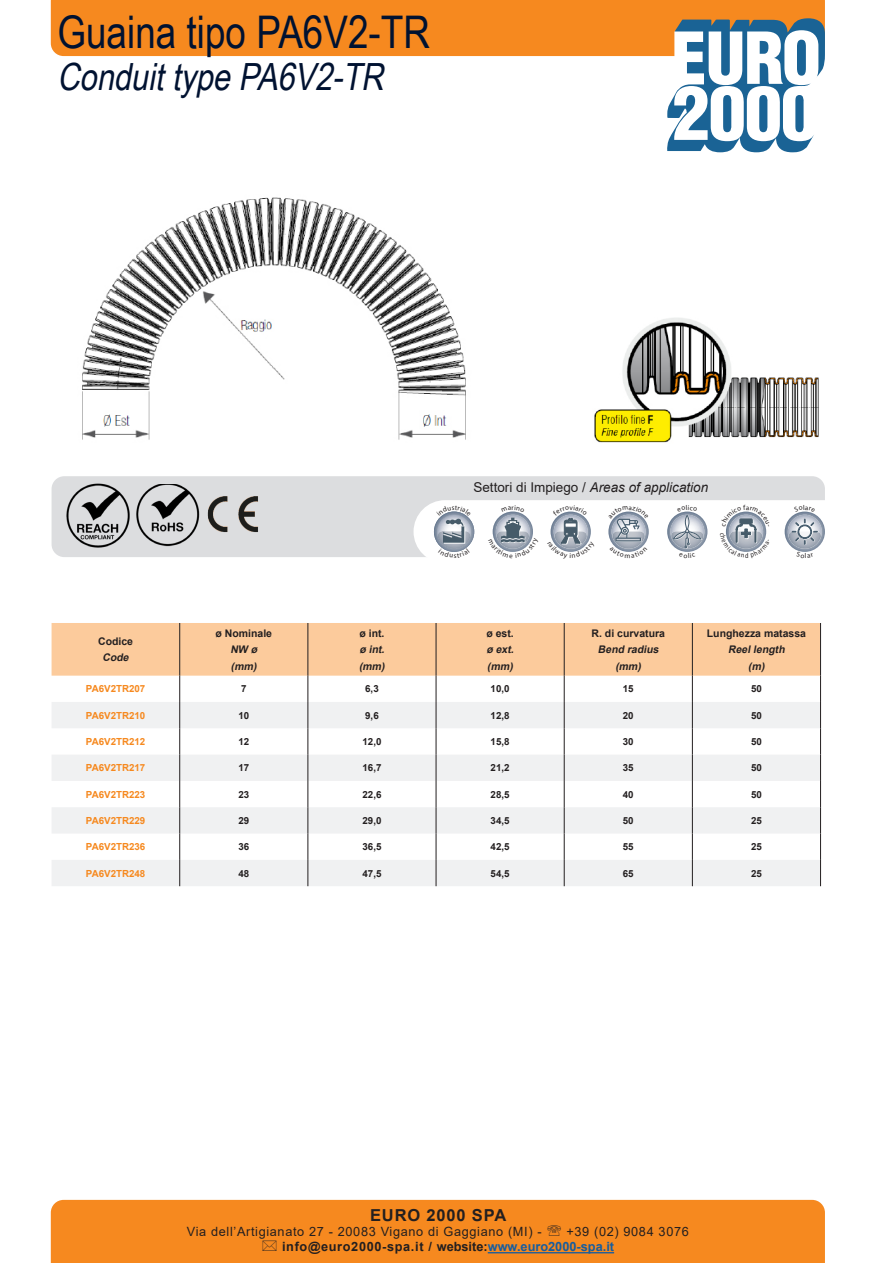
<style>
.page{position:relative;width:893px;height:1263px;background:#fff}
.page>*{position:absolute;margin:0;border:0;box-sizing:border-box;transform-origin:0 0}
.t1{font:45px "Arial Narrow";color:#001231}
.t2{font:italic 37.5px "Arial Narrow";color:#001231}
.t3{font:700 16.5px "Arial";letter-spacing:.05em;color:#231f20}
.t4{font:italic 13.5px "Arial";color:#231f20}
.t5{font:12.75px "Arial";letter-spacing:.05em;color:#231f20}
.t6{font:700 12.75px "Arial";color:#231f20}
.t7{font:italic 700 10.5px "Arial";color:#231f20}
.t8{font:700 10.5px "Arial";color:#231f20}
.t9{font:700 9.75px "Arial";color:#231f20}
.t10{font:700 9.75px "Arial";color:#f6891f}
.s1{font-style:normal}
.s2{color:#175d9e}
</style>
<div class="page">
<div style="left:51px;top:1200px;width:774px;height:63px;background:#f6891f"></div>
<hr style="left:488px;top:1252px;width:126px;height:1px;background:#175d9e">
<svg style="left:51px;top:0;width:774px;height:152px"></svg>
<img style="left:594px;top:318px;width:225px;height:125px">
<img style="left:82px;top:197px;width:384px;height:243px">
<svg style="left:52px;top:623px;width:769px;height:263px"></svg>
<div style="left:52px;top:476px;width:773px;height:81px;background:#dcdddf;border-radius:13px"></div>
<img style="left:207px;top:496px;width:51px;height:37px">
<img style="left:136px;top:484px;width:64px;height:63px">
<img style="left:66px;top:483px;width:64px;height:65px">
<svg style="left:548px;top:1225px;width:13px;height:11px"></svg>
<svg style="left:263px;top:1241px;width:14px;height:10px"></svg>
<svg style="left:413px;top:500px;width:412px;height:57px;background:#d7dbe0"></svg>
<p class="t1" style="left:57px;top:-1px;width:374px">Guaina tipo PA6V2-TR</p>
<p class="t2" style="left:57px;top:49px;width:337px">ConduittypePA6V2-TR</p>
<p class="t8" style="left:98px;top:634px;width:37px">Codice</p>
<p class="t7" style="left:103px;top:650px;width:30px">Code</p>
<p class="t8" style="left:215px;top:625px;width:58px">ø Nominale</p>
<p class="t7" style="left:230px;top:642px;width:31px">NW ø</p>
<p class="t7" style="left:231px;top:658px;width:30px">(mm)</p>
<p class="t8" style="left:359px;top:625px;width:27px">ø int.</p>
<p class="t7" style="left:359px;top:642px;width:29px">ø int.</p>
<p class="t7" style="left:359px;top:658px;width:30px">(mm)</p>
<p class="t4" style="left:473px;top:479px;width:236px"><span class="s1">Settori di Impiego /</span> Areas of application</p>
<p class="t8" style="left:486px;top:625px;width:29px">ø est.</p>
<p class="t7" style="left:486px;top:642px;width:32px">ø ext.</p>
<p class="t7" style="left:487px;top:658px;width:30px">(mm)</p>
<p class="t8" style="left:591px;top:625px;width:75px">R. di curvatura</p>
<p class="t7" style="left:598px;top:642px;width:65px">Bend radius</p>
<p class="t7" style="left:615px;top:658px;width:30px">(mm)</p>
<p class="t8" style="left:707px;top:625px;width:101px">Lunghezza matassa</p>
<p class="t7" style="left:728px;top:642px;width:61px">Reellength</p>
<p class="t7" style="left:748px;top:658px;width:20px">(m)</p>
<p class="t10" style="left:86px;top:682px;width:61px">PA6V2TR207</p>
<p class="t9" style="left:241px;top:682px;width:7px">7</p>
<p class="t9" style="left:365px;top:682px;width:15px">6,3</p>
<p class="t9" style="left:491px;top:682px;width:20px">10,0</p>
<p class="t9" style="left:623px;top:682px;width:12px">15</p>
<p class="t9" style="left:751px;top:682px;width:12px">50</p>
<p class="t10" style="left:86px;top:708px;width:61px">PA6V2TR210</p>
<p class="t9" style="left:238px;top:708px;width:12px">10</p>
<p class="t9" style="left:365px;top:708px;width:15px">9,6</p>
<p class="t9" style="left:491px;top:708px;width:20px">12,8</p>
<p class="t9" style="left:623px;top:708px;width:12px">20</p>
<p class="t9" style="left:751px;top:708px;width:12px">50</p>
<p class="t10" style="left:86px;top:735px;width:61px">PA6V2TR212</p>
<p class="t9" style="left:238px;top:735px;width:12px">12</p>
<p class="t9" style="left:362px;top:735px;width:20px">12,0</p>
<p class="t9" style="left:491px;top:735px;width:20px">15,8</p>
<p class="t9" style="left:623px;top:735px;width:12px">30</p>
<p class="t9" style="left:751px;top:735px;width:12px">50</p>
<p class="t10" style="left:86px;top:761px;width:61px">PA6V2TR217</p>
<p class="t9" style="left:238px;top:761px;width:12px">17</p>
<p class="t9" style="left:362px;top:761px;width:20px">16,7</p>
<p class="t9" style="left:491px;top:761px;width:20px">21,2</p>
<p class="t9" style="left:623px;top:761px;width:12px">35</p>
<p class="t9" style="left:751px;top:761px;width:12px">50</p>
<p class="t10" style="left:86px;top:787px;width:61px">PA6V2TR223</p>
<p class="t9" style="left:238px;top:787px;width:12px">23</p>
<p class="t9" style="left:362px;top:787px;width:20px">22,6</p>
<p class="t9" style="left:491px;top:787px;width:20px">28,5</p>
<p class="t9" style="left:623px;top:787px;width:12px">40</p>
<p class="t9" style="left:751px;top:787px;width:12px">50</p>
<p class="t10" style="left:86px;top:814px;width:61px">PA6V2TR229</p>
<p class="t9" style="left:238px;top:814px;width:12px">29</p>
<p class="t9" style="left:362px;top:814px;width:20px">29,0</p>
<p class="t9" style="left:491px;top:814px;width:20px">34,5</p>
<p class="t9" style="left:623px;top:814px;width:12px">50</p>
<p class="t9" style="left:751px;top:814px;width:12px">25</p>
<p class="t10" style="left:86px;top:840px;width:61px">PA6V2TR236</p>
<p class="t9" style="left:238px;top:840px;width:12px">36</p>
<p class="t9" style="left:362px;top:840px;width:20px">36,5</p>
<p class="t9" style="left:491px;top:840px;width:20px">42,5</p>
<p class="t9" style="left:623px;top:840px;width:12px">55</p>
<p class="t9" style="left:751px;top:840px;width:12px">25</p>
<p class="t10" style="left:86px;top:866px;width:61px">PA6V2TR248</p>
<p class="t9" style="left:238px;top:866px;width:12px">48</p>
<p class="t9" style="left:362px;top:866px;width:20px">47,5</p>
<p class="t9" style="left:491px;top:866px;width:20px">54,5</p>
<p class="t9" style="left:623px;top:866px;width:12px">65</p>
<p class="t9" style="left:751px;top:866px;width:12px">25</p>
<p class="t3" style="left:370px;top:1203px;width:138px">EURO 2000 SPA</p>
<p class="t5" style="left:187px;top:1223px;width:356px">Via dell’Artigianato 27 - 20083 Vigano di Gaggiano (MI) -</p>
<p class="t5" style="left:566px;top:1223px;width:124px">+39 (02) 9084 3076</p>
<p class="t6" style="left:282px;top:1238px;width:333px">info@euro2000-spa.it / website:<span class="s2">www.euro2000-spa.it</span></p>
</div>
